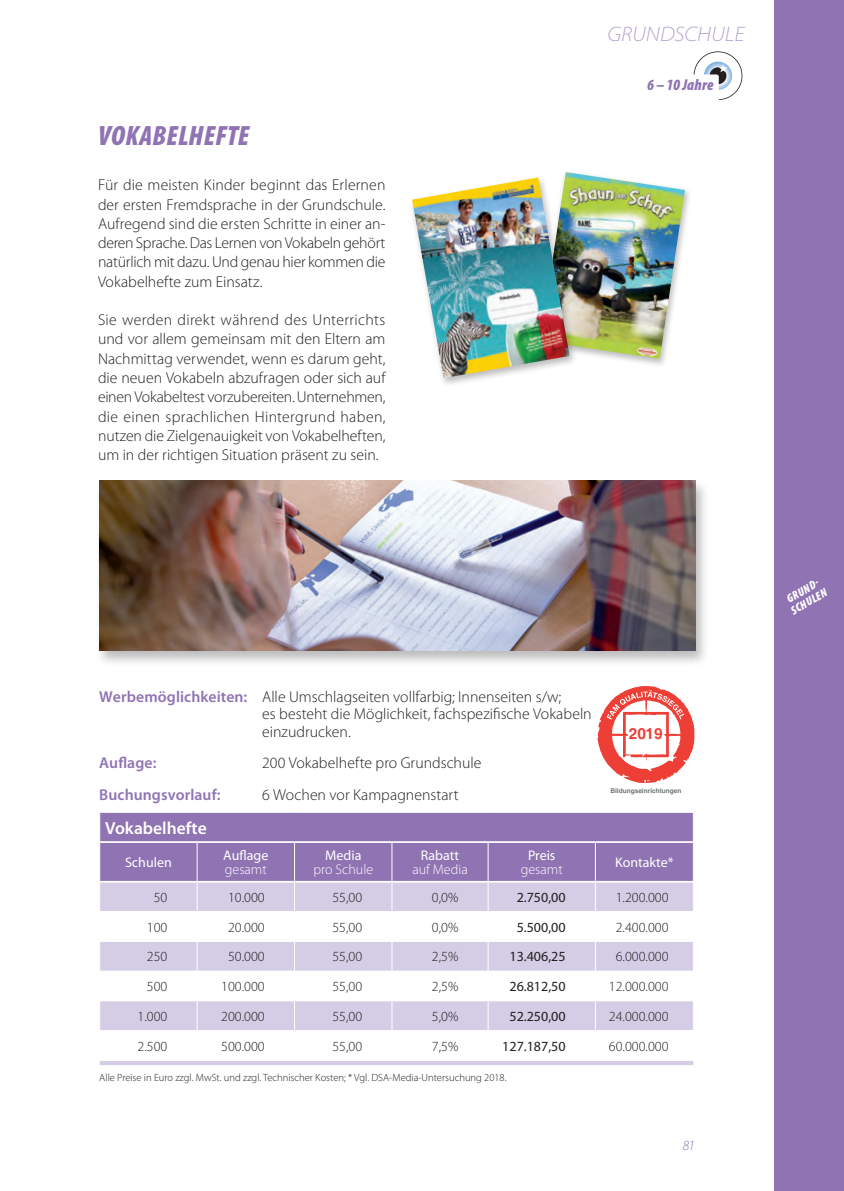
<style>
.page{position:relative;width:844px;height:1191px;background:#fff}
.page>*{position:absolute;margin:0;border:0;box-sizing:border-box;transform-origin:0 0}
.t1{font:italic 900 condensed 28px "Myriad Pro";letter-spacing:.015em;color:#8f73b3}
.t2{font:italic 300 semi-expanded 21px "Myriad Pro";letter-spacing:-.005em;color:#b4a2cd}
.t3{font:600 17.5px "Myriad Pro";color:#fff}
.t4{font:300 15.75px/19.2px "Myriad Pro";color:#231f20;text-align:justify}
.t5{font:600 15.75px "Myriad Pro";letter-spacing:.005em;color:#8f73b3}
.t6{font:italic 900 condensed 15.75px "Myriad Pro";letter-spacing:.01em;color:#8f73b3}
.t7{font:700 15.4px "Helvetica";color:#ee3f37}
.t8{font:300 14px "Myriad Pro";color:#231f20}
.t9{font:14px "Myriad Pro";color:#231f20}
.t10{font:300 14px/14px "Myriad Pro";color:#fff;text-align:center}
.t11{font:14px/14px "Myriad Pro";color:#fff}
.t12{font:italic 300 14px "Myriad Pro";color:#8f73b3}
.t13{font:italic 900 condensed 12.08px/12.2px "Myriad Pro";color:#fff}
.t14{font:300 10.5px "Myriad Pro";color:#231f20}
.t15{font:700 6.48px "Helvetica";color:#6d7477}
.s1{font-weight:600;color:#8f73b3}
.s2{font-weight:300}
.s3{font-weight:400}
</style>
<div class="page">
<div style="left:536px;top:170px;width:156px;height:197px;background:#231f20;opacity:.3"></div>
<img style="left:540px;top:172px;width:144px;height:187px">
<div style="left:95px;top:478px;width:614px;height:189px;background:#231f20;opacity:.3"></div>
<img style="left:99px;top:481px;width:595px;height:169px">
<div style="left:100px;top:813px;width:592px;height:68px;background:#8f73b3"></div>
<hr style="left:100px;top:1061px;width:593px;height:4px;background:#d5cce5">
<svg style="left:100px;top:882px;width:593px;height:148px"></svg>
<hr style="left:100px;top:841px;width:97px;height:2px;background:#fff">
<hr style="left:197px;top:841px;width:97px;height:2px;background:#fff">
<hr style="left:294px;top:841px;width:98px;height:2px;background:#fff">
<hr style="left:392px;top:841px;width:96px;height:2px;background:#fff">
<hr style="left:488px;top:841px;width:107px;height:2px;background:#fff">
<hr style="left:595px;top:841px;width:97px;height:2px;background:#fff">
<hr style="left:197px;top:843px;width:1px;height:38px;background:#fff">
<hr style="left:294px;top:843px;width:1px;height:38px;background:#fff">
<hr style="left:391px;top:843px;width:1px;height:38px;background:#fff">
<hr style="left:487px;top:843px;width:1px;height:38px;background:#fff">
<hr style="left:594px;top:843px;width:1px;height:38px;background:#fff">
<svg style="left:597px;top:686px;width:97px;height:97px"></svg>
<svg style="left:693px;top:51px;width:49px;height:49px"></svg>
<div style="left:408px;top:175px;width:169px;height:213px;background:#231f20;opacity:.3"></div>
<img style="left:412px;top:177px;width:157px;height:201px">
<div style="left:774px;top:0;width:69px;height:1191px;background:#8f73b3"></div>
<p class="t1" style="left:98px;top:118px;width:152px">VOKABELHEFTE</p>
<p class="t4" style="left:98px;top:175px;width:289px">Für die meisten Kinder beginnt das Erlernen der ersten Fremdsprache in der Grundschule.<br>Aufregend sind die ersten Schritte in einer an&shy;deren Sprache. Das Lernen von Vokabeln gehört natürlich mit dazu. Und genau hier kommen die Vokabelhefte zum Einsatz.</p>
<p class="t4" style="left:98px;top:310px;width:289px">Sie werden direkt während des Unterrichts und vor allem gemeinsam mit den Eltern am Nachmittag verwendet, wenn es darum geht, die neuen Vokabeln abzufragen oder sich auf einen Vokabeltest vorzubereiten. Unternehmen, die einen sprachlichen Hintergrund haben, nutzen die Zielgenauigkeit von Vokabelheften, um in der richtigen Situation präsent zu sein.</p>
<p class="t2" style="left:607px;top:21px;width:138px">GRUNDSCHULE</p>
<p class="t6" style="left:647px;top:74px;width:68px">6 – 10 Jahre</p>
<p class="t4" style="left:262px;top:687px;width:331px;line-height:17.5px;text-align:left;text-indent:-163px"><span class="s1">Werbemöglichkeiten:</span> Alle Umschlagseiten vollfarbig; Innenseiten s/w;<br>es besteht die Möglichkeit, fachspezifische Vokabeln einzudrucken.</p>
<p class="t5" style="left:99px;top:753px;width:59px">Auflage:</p>
<p class="t4" style="left:262px;top:753px;width:221px">200 Vokabelhefte pro Grundschule</p>
<p class="t5" style="left:99px;top:784px;width:123px">Buchungsvorlauf:</p>
<p class="t4" style="left:262px;top:784px;width:198px">6 Wochen vor Kampagnenstart</p>
<p class="t7" style="left:628px;top:728px;width:35px">2019</p>
<p class="t15" style="left:610px;top:788px;width:73px">Bildungseinrichtungen</p>
<p class="t3" style="left:105px;top:816px;width:103px">Vokabelhefte</p>
<p class="t11" style="left:125px;top:855px;width:48px">Schulen</p>
<p class="t11" style="left:223px;top:848px;width:47px">Auflage <span class="s2">gesamt</span></p>
<p class="t10" style="left:313px;top:848px;width:61px"><span class="s3">Media<br></span>pro Schule</p>
<p class="t10" style="left:412px;top:848px;width:57px"><span class="s3">Rabatt </span>auf Media</p>
<p class="t10" style="left:520px;top:848px;width:43px"><span class="s3">Preis </span>gesamt</p>
<p class="t11" style="left:615px;top:855px;width:60px">Kontakte*</p>
<p class="t8" style="left:154px;top:889px;width:15px">50</p>
<p class="t8" style="left:228px;top:889px;width:38px">10.000</p>
<p class="t8" style="left:332px;top:889px;width:31px">55,00</p>
<p class="t8" style="left:432px;top:889px;width:28px">0,0%</p>
<p class="t9" style="left:516px;top:888px;width:50px">2.750,00</p>
<p class="t8" style="left:615px;top:889px;width:54px">1.200.000</p>
<p class="t8" style="left:147px;top:918px;width:22px">100</p>
<p class="t8" style="left:228px;top:918px;width:38px">20.000</p>
<p class="t8" style="left:332px;top:918px;width:31px">55,00</p>
<p class="t8" style="left:432px;top:918px;width:28px">0,0%</p>
<p class="t9" style="left:516px;top:918px;width:50px">5.500,00</p>
<p class="t8" style="left:615px;top:918px;width:54px">2.400.000</p>
<p class="t8" style="left:147px;top:948px;width:22px">250</p>
<p class="t8" style="left:228px;top:948px;width:38px">50.000</p>
<p class="t8" style="left:332px;top:948px;width:31px">55,00</p>
<p class="t8" style="left:432px;top:948px;width:28px">2,5%</p>
<p class="t9" style="left:509px;top:948px;width:58px">13.406,25</p>
<p class="t8" style="left:615px;top:948px;width:54px">6.000.000</p>
<p class="t8" style="left:147px;top:978px;width:22px">500</p>
<p class="t8" style="left:221px;top:978px;width:45px">100.000</p>
<p class="t8" style="left:332px;top:978px;width:31px">55,00</p>
<p class="t8" style="left:432px;top:978px;width:28px">2,5%</p>
<p class="t9" style="left:509px;top:978px;width:58px">26.812,50</p>
<p class="t8" style="left:608px;top:978px;width:61px">12.000.000</p>
<p class="t8" style="left:137px;top:1008px;width:31px">1.000</p>
<p class="t8" style="left:221px;top:1008px;width:45px">200.000</p>
<p class="t8" style="left:332px;top:1008px;width:31px">55,00</p>
<p class="t8" style="left:432px;top:1008px;width:28px">5,0%</p>
<p class="t9" style="left:509px;top:1007px;width:58px">52.250,00</p>
<p class="t8" style="left:608px;top:1008px;width:61px">24.000.000</p>
<p class="t8" style="left:137px;top:1037px;width:31px">2.500</p>
<p class="t8" style="left:221px;top:1037px;width:45px">500.000</p>
<p class="t8" style="left:332px;top:1037px;width:31px">55,00</p>
<p class="t8" style="left:432px;top:1037px;width:28px">7,5%</p>
<p class="t9" style="left:502px;top:1037px;width:65px">127.187,50</p>
<p class="t8" style="left:608px;top:1037px;width:61px">60.000.000</p>
<p class="t14" style="left:99px;top:1071px;width:408px">Alle Preise in Euro zzgl. MwSt. und zzgl. Technischer Kosten; * Vgl. DSA-Media-Untersuchung 2018.</p>
<p class="t12" style="left:682px;top:1136px;width:14px">81</p>
<p class="t13" style="left:782px;top:595px;width:42px;rotate:-30deg">GRUND-<br>SCHULEN</p>
</div>
